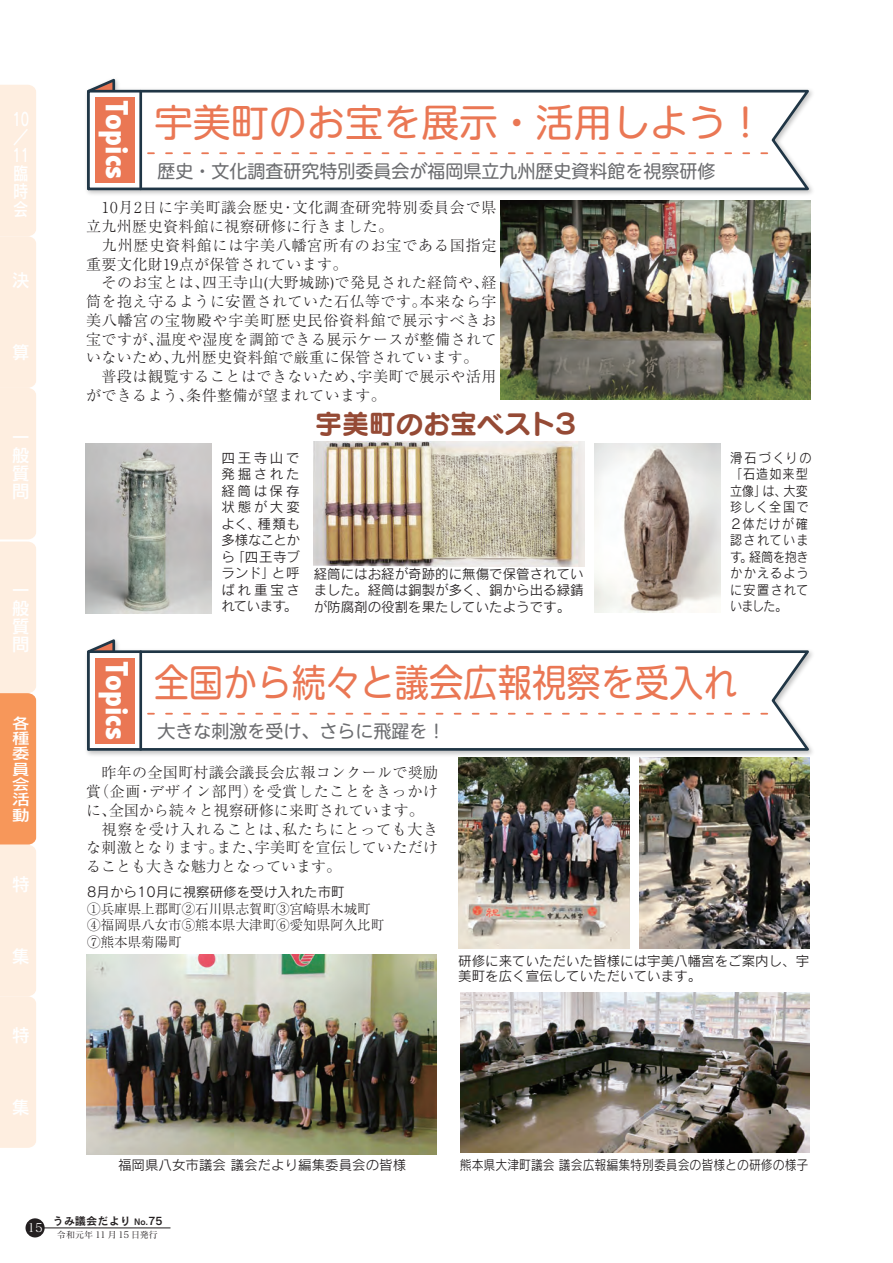
<style>
.page{position:relative;width:893px;height:1263px;background:#fff}
.page>*{position:absolute;margin:0;border:0;box-sizing:border-box;transform-origin:0 0}
.t1{font:38.1px "UD Shin M Go Pro";color:#ea7754;scale:.9 1}
.t2{font:38.1px "UD Shin M Go Pro";color:#ea7754}
.t3{font:800 condensed 32.4px "Abadi";color:#fff}
.t4{font:27px "Seurat Pro B";color:#954a35}
.t5{font:18px "UD Shin M Go Pro";color:#6c6d70}
.t6{font:18px/18px "Rodin Pro DB";color:#fff;text-align:justify}
.t7{font:18px/18px "Rodin Pro DB";color:#fff;scale:.68 1}
.t8{font:18px/18px "Rodin Pro DB";color:#fff;text-align:justify;scale:.85 1}
.t9{font:15.3px/15.3px "Rodin Pro DB";color:#fff;text-align:justify;scale:1.18 1}
.t10{font:300 15px/18.8px "Ryumin Pro";letter-spacing:.035em;color:#231f20}
.t11{font:300 15px "Ryumin Pro";letter-spacing:.055em;color:#231f20}
.t12{font:300 15px/18.8px "Ryumin Pro";color:#231f20}
.t13{font:13.5px/16.5px "Rodin Pro M";color:#231f20}
.t14{font:300 13.5px/16.5px "Ryumin Pro";color:#231f20}
.t15{font:13.5px "Rodin Pro M";color:#231f20;scale:.88 1}
.t16{font:13.5px "Rodin Pro M";color:#231f20;scale:.9 1}
.t17{font:13.5px/16.5px "Rodin Pro M";letter-spacing:.19em;color:#231f20;text-align:right}
.t18{font:13.5px/16.5px "Rodin Pro M";letter-spacing:.085em;color:#231f20;scale:.9 1}
.t19{font:13.5px/16.5px "Rodin Pro M";letter-spacing:.09em;color:#231f20;text-align:right;scale:.9 1}
.t20{font:12px "Matisse Pro M";color:#fff}
.t21{font:11.25px "Cezanne Pro DB";color:#231f20}
.t22{font:9px "Matisse Pro M";letter-spacing:.005em;color:#231f20}
.t23{font:9px "Cezanne Pro DB";color:#231f20}
.s1{font-size:9px}
</style>
<div class="page">
<svg style="left:85px;top:78px;width:31px;height:113px"></svg>
<svg style="left:86px;top:89px;width:727px;height:103px"></svg>
<hr style="left:139px;top:91px;width:3px;height:98px;background:#203646">
<div style="left:95px;top:97px;width:39px;height:86px;background:#ea7754"></div>
<svg style="left:148px;top:152px;width:630px;height:2px"></svg>
<img style="left:88px;top:641px;width:724px;height:118px">
<svg style="left:87px;top:639px;width:29px;height:114px"></svg>
<svg style="left:86px;top:649px;width:727px;height:103px"></svg>
<hr style="left:139px;top:652px;width:3px;height:97px;background:#203646">
<div style="left:95px;top:658px;width:39px;height:85px;background:#ea7754"></div>
<svg style="left:148px;top:713px;width:630px;height:2px"></svg>
<img style="left:501px;top:201px;width:309px;height:199px">
<img style="left:86px;top:443px;width:126px;height:170px">
<img style="left:594px;top:443px;width:126px;height:170px">
<img style="left:313px;top:441px;width:272px;height:125px">
<img style="left:87px;top:955px;width:349px;height:199px">
<img style="left:460px;top:993px;width:350px;height:159px">
<img style="left:459px;top:757px;width:170px;height:192px">
<img style="left:639px;top:757px;width:171px;height:192px">
<svg style="left:0;top:85px;width:36px;height:1063px;background:#fde1cd"></svg>
<hr style="left:43px;top:1228px;width:127px;height:1px;background:#231f20">
<div style="left:26px;top:1218px;width:19px;height:19px;background:#231f20;border-radius:50%"></div>
<p class="t7" style="left:12px;top:109px;width:26px">10／</p>
<p class="t8" style="left:13px;top:163px;width:19px">臨時会</p>
<p class="t7" style="left:12px;top:145px;width:26px">11</p>
<p class="t6" style="left:12px;top:270px;width:19px">決</p>
<p class="t6" style="left:12px;top:342px;width:18px">算</p>
<p class="t6" style="left:12px;top:427px;width:19px">一般質問</p>
<p class="t6" style="left:12px;top:581px;width:19px">一般質問</p>
<p class="t9" style="left:12px;top:715px;width:16px">各種委員会活動</p>
<p class="t6" style="left:12px;top:875px;width:19px">特</p>
<p class="t6" style="left:12px;top:947px;width:19px">集</p>
<p class="t6" style="left:12px;top:1025px;width:19px">特</p>
<h2 class="t3" style="left:135px;top:100px;width:81px;rotate:90deg">Topics</h2>
<h1 class="t2" style="left:155px;top:91px;width:611px">宇美町のお宝を展示・活用しよう!</h1>
<p class="t5" style="left:157px;top:156px;width:560px">歴史・文化調査研究特別委員会が福岡県立九州歴史資料館を視察研修</p>
<p class="t10" style="left:86px;top:197px;width:199px">　10月2日に宇美町議会歴史</p>
<p class="t10" style="left:86px;top:216px;width:309px">立九州歴史資料館に視察研修に行きました。</p>
<p class="t11" style="left:86px;top:234px;width:412px">　九州歴史資料館には宇美八幡宮所有のお宝である国指定</p>
<p class="t10" style="left:86px;top:253px;width:263px">重要文化財19点が保管されています。</p>
<p class="t10" style="left:202px;top:272px;width:296px">四王寺山(大野城跡)で発見された経筒や経、</p>
<p class="t10" style="left:292px;top:197px;width:205px">文化調査研究特別委員会で県</p>
<p class="t10" style="left:280px;top:197px;width:16px">・</p>
<p class="t10" style="left:86px;top:272px;width:125px">　そのお宝とは、</p>
<p class="t10" style="left:86px;top:291px;width:342px">筒を抱え守るように安置されていた石仏等です。</p>
<p class="t11" style="left:86px;top:309px;width:412px">美八幡宮の宝物殿や宇美町歴史民俗資料館で展示すべきお</p>
<p class="t10" style="left:156px;top:328px;width:342px">温度や湿度を調節できる展示ケースが整備されて</p>
<p class="t10" style="left:420px;top:291px;width:78px">本来なら宇</p>
<p class="t10" style="left:86px;top:328px;width:78px">宝ですが、</p>
<p class="t10" style="left:171px;top:347px;width:309px">九州歴史資料館で厳重に保管されています。</p>
<p class="t10" style="left:86px;top:347px;width:93px">いないため、</p>
<p class="t10" style="left:358px;top:366px;width:140px">宇美町で展示や活用</p>
<p class="t10" style="left:186px;top:366px;width:201px;text-indent:-100px">　普段は観覧することはできないため、<br>条件整備が望まれています。</p>
<p class="t10" style="left:86px;top:385px;width:109px">ができるよう、</p>
<p class="t17" style="left:221px;top:449px;width:80px">四王寺山で発掘された経筒は保存状態が大変種類も</p>
<p class="t13" style="left:221px;top:515px;width:41px">よく、</p>
<p class="t13" style="left:221px;top:532px;width:80px">多様なことか</p>
<p class="t13" style="left:231px;top:548px;width:70px">「四王寺ブ</p>
<p class="t13" style="left:221px;top:548px;width:15px">ら</p>
<p class="t13" style="left:221px;top:565px;width:55px">ランド」</p>
<p class="t13" style="left:221px;top:581px;width:80px">ばれ重宝さ</p>
<p class="t13" style="left:284px;top:598px;width:15px">。</p>
<p class="t13" style="left:272px;top:565px;width:29px">と呼</p>
<p class="t13" style="left:221px;top:598px;width:66px">れています</p>
<h3 class="t4" style="left:315px;top:405px;width:265px">宇美町のお宝ベスト３</h3>
<p class="t13" style="left:314px;top:565px;width:271px;text-align:justify">経筒にはお経が奇跡的に無傷で保管されていました。経筒は銅製が多く、銅から出る緑錆が防腐剤の役割を果たしていたようです。</p>
<p class="t19" style="left:730px;top:449px;width:92px">滑石づくりの「石造如来型大変</p>
<p class="t16" style="left:730px;top:482px;width:42px">立像」</p>
<p class="t16" style="left:730px;top:499px;width:89px">珍しく全国で</p>
<p class="t16" style="left:730px;top:515px;width:88px">２体だけが確</p>
<p class="t16" style="left:730px;top:532px;width:89px">認されていま</p>
<p class="t16" style="left:749px;top:548px;width:67px">経筒を抱き</p>
<p class="t16" style="left:763px;top:482px;width:28px">は、</p>
<p class="t18" style="left:730px;top:548px;width:89px">す。<br>かかえるように安置されていました。</p>
<h2 class="t3" style="left:135px;top:661px;width:81px;rotate:90deg">Topics</h2>
<h1 class="t1" style="left:155px;top:652px;width:650px">全国から続々と議会広報視察を受入れ</h1>
<p class="t5" style="left:157px;top:717px;width:290px">大きな刺激を受け、さらに飛躍を!</p>
<p class="t10" style="left:86px;top:762px;width:353px;text-align:right">　昨年の全国町村議会議長会広報コンクールで奨励を受賞したことをきっかけ</p>
<p class="t12" style="left:109px;top:781px;width:317px;text-indent:-22px">（賞企画<br>全国から続々と視察研修に来町されています。</p>
<p class="t10" style="left:149px;top:781px;width:110px">デザイン部門）</p>
<p class="t10" style="left:137px;top:781px;width:16px">・</p>
<p class="t10" style="left:86px;top:800px;width:31px">に、</p>
<p class="t10" style="left:255px;top:818px;width:185px;text-indent:-169px">　視察を受け入れることは、<br>宇美町を宣伝していただけ</p>
<p class="t10" style="left:282px;top:818px;width:157px">私たちにとっても大き</p>
<p class="t12" style="left:86px;top:837px;width:257px">な刺激となります。<br>ることも大きな魅力となっています。</p>
<p class="t10" style="left:216px;top:837px;width:47px">また、</p>
<p class="t13" style="left:87px;top:884px;width:259px">8月から10月に視察研修を受け入れた市町</p>
<p class="t14" style="left:87px;top:899px;width:299px">①兵庫県上郡町②石川県志賀町③宮崎県木城町<br>④福岡県八女市⑤熊本県大津町⑥愛知県阿久比町<br>⑦熊本県菊陽町</p>
<p class="t13" style="left:458px;top:953px;width:352px;line-height:15px">研修に来ていただいた皆様には宇美八幡宮をご案内し、宇美町を広く宣伝していただいています。</p>
<p class="t6" style="left:12px;top:1097px;width:19px">集</p>
<p class="t13" style="left:118px;top:1156px;width:290px">福岡県八女市議会議会だより編集委員会の皆様</p>
<p class="t20" style="left:27px;top:1220px;width:17px">15</p>
<p class="t21" style="left:52px;top:1214px;width:80px">うみ議会だより</p>
<p class="t21" style="left:146px;top:1214px;width:18px"><span class="s1">.</span>75</p>
<p class="t23" style="left:134px;top:1216px;width:13px">No</p>
<p class="t22" style="left:57px;top:1229px;width:103px">令和元年 11 月 15 日発行</p>
<p class="t15" style="left:460px;top:1156px;width:398px">熊本県大津町議会議会広報編集特別委員会の皆様との研修の様子</p>
</div>
